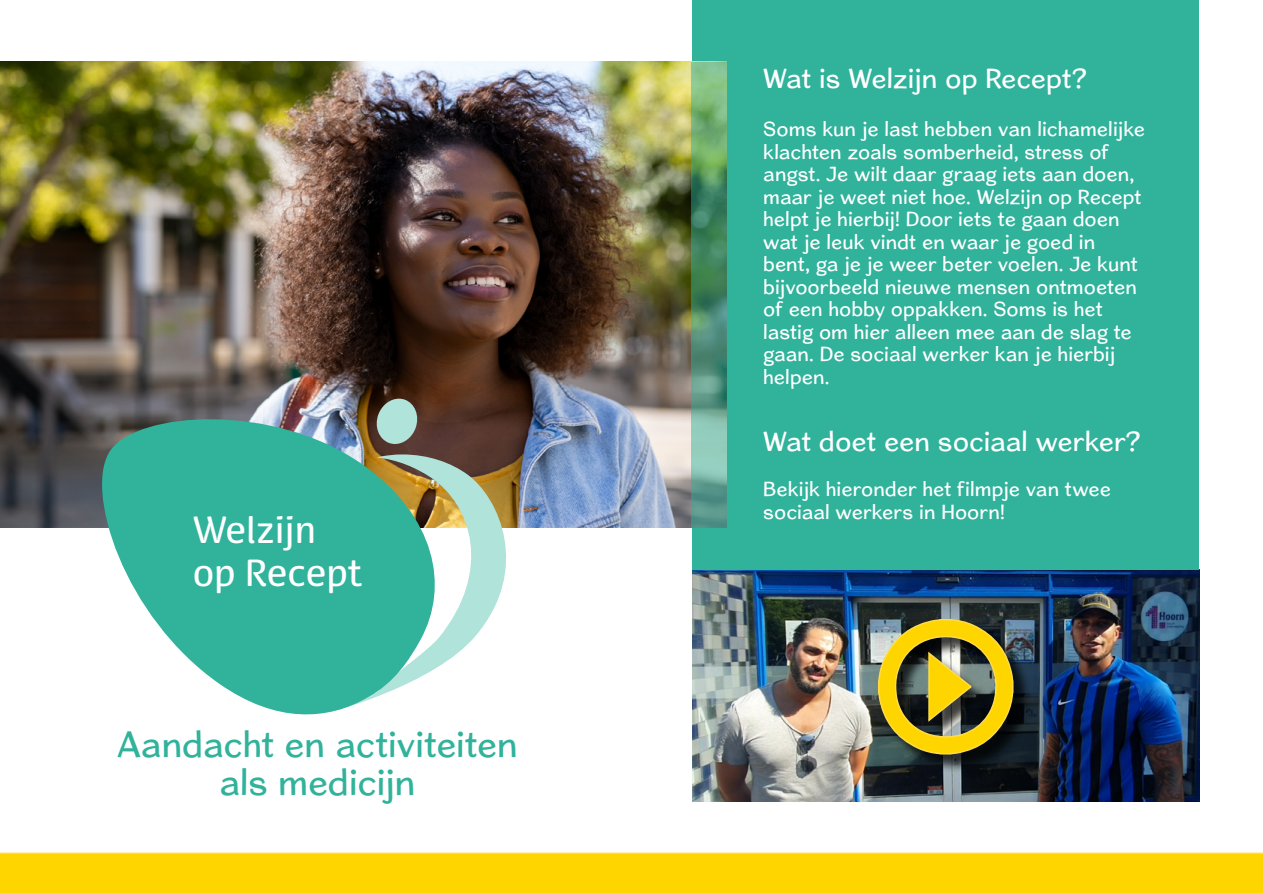
<style>
.page{position:relative;width:1263px;height:893px;background:#fff}
.page>*{position:absolute;margin:0;border:0;box-sizing:border-box;transform-origin:0 0}
.t1{font:37.5px/37.5px "Cardigan Rg";color:#30b29b;text-align:center}
.t2{font:36px/43.2px "Dancer Pro";color:#fff;scale:.96 1}
.t3{font:28.5px "Cardigan Rg";color:#fff}
.t4{font:21px/22.5px "Cardigan Rg";letter-spacing:.005em;color:#fff}
</style>
<div class="page">
<img style="left:692px;top:570px;width:507px;height:231px">
<div style="left:0;top:853px;width:1263px;height:40px;background:#ffd500"></div>
<div style="left:692px;top:0;width:507px;height:570px;background:#30b29b"></div>
<img style="left:0;top:62px;width:691px;height:466px">
<svg style="left:450px;top:454px;width:82px;height:205px"></svg>
<svg style="left:83px;top:402px;width:367px;height:313px;fill:#30b29b"></svg>
<svg style="left:374px;top:399px;width:46px;height:45px;background:#8fa99f"></svg>
<svg style="left:691px;top:62px;width:36px;height:466px;background:#5f9c7b"></svg>
<div style="left:880px;top:621px;width:152px;height:152px;background:#000;opacity:.75"></div>
<svg style="left:877px;top:618px;width:137px;height:137px;background:#92862e"></svg>
<h2 class="t2" style="left:193px;top:507px;width:178px">Welzijn op Recept</h2>
<h1 class="t1" style="left:117px;top:725px;width:402px">Aandacht en activiteiten als medicijn</h1>
<h3 class="t3" style="left:763px;top:62px;width:325px">Wat is Welzijn op Recept?</h3>
<p class="t4" style="left:763px;top:118px;width:383px">Soms kun je last hebben van lichamelijke klachten zoals somberheid, stress of angst. Je wilt daar graag iets aan doen, maar je weet niet hoe. Welzijn op Recept helpt je hierbij! Door iets te gaan doen wat je leuk vindt en waar je goed in bent, ga je je weer beter voelen. Je kunt bijvoorbeeld nieuwe mensen ontmoeten of een hobby oppakken. Soms is het lastig om hier alleen mee aan de slag te gaan. De sociaal werker kan je hierbij helpen.</p>
<h3 class="t3" style="left:763px;top:424px;width:379px">Wat doet een sociaal werker?</h3>
<p class="t4" style="left:763px;top:478px;width:349px">Bekijk hieronder het filmpje van twee sociaal werkers in Hoorn!</p>
</div>
